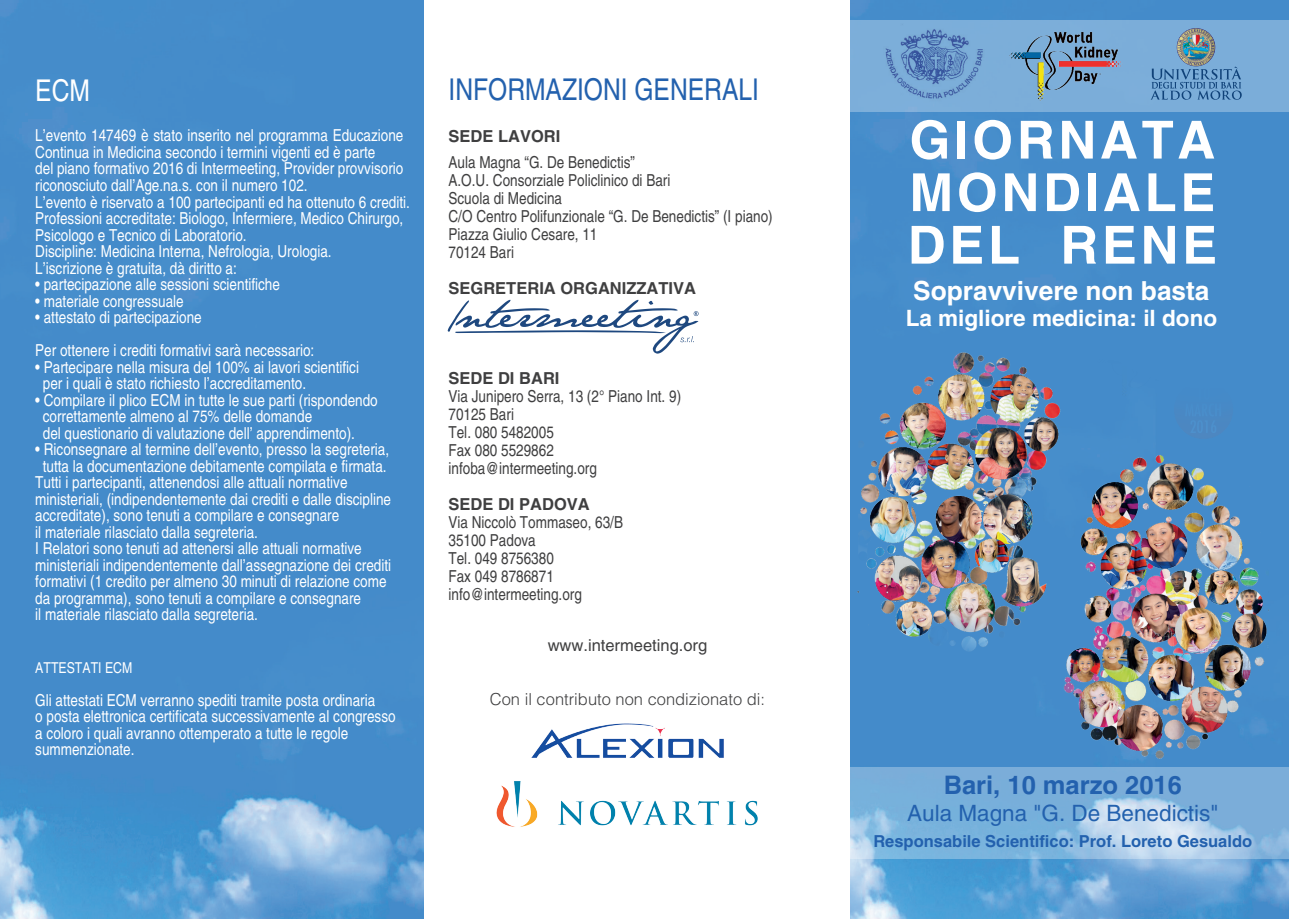
<style>
.page{position:relative;width:1289px;height:919px;background:#fff}
.page>*{position:absolute;margin:0;border:0;box-sizing:border-box;transform-origin:0 0}
.t1{font:700 52.5px/52.5px "Helvetica";letter-spacing:.07em;color:#fff;text-align:justify}
.t2{font:condensed 30px "Helvetica";color:#2361ae}
.t3{font:condensed 30px "Helvetica";color:#fff}
.t4{font:700 26.25px "Helvetica";color:#fff}
.t5{font:700 25.5px "Helvetica";color:#2361ae}
.t6{font:700 22.5px "Helvetica";color:#fff}
.t7{font:22.5px "Helvetica";color:#2361ae}
.t8{font:condensed 16.5px/16.5px "Helvetica";color:#fff}
.t9{font:condensed 16.5px/18px "Helvetica";color:#3f3f40}
.t10{font:700 16.5px "Helvetica";color:#3f3f40}
.t11{font:700 16.5px "Helvetica";color:#2361ae}
.t12{font:300 16.5px "Helvetica";color:#3f3f40}
.t13{font:16.5px "Helvetica";color:#3f3f40}
.t14{font:condensed 15px "Helvetica";color:#fff}
</style>
<div class="page">
<img style="left:0;top:0;width:424px;height:918px">
<img style="left:850px;top:0;width:438px;height:918px">
<svg style="left:447px;top:300px;width:251px;height:53px"></svg>
<img style="left:857px;top:270px;width:412px;height:497px">
<svg style="left:850px;top:767px;width:438px;height:91px;background:#89b8df"></svg>
<div style="left:850px;top:20px;width:438px;height:91px;background:#7badd9"></div>
<img style="left:531px;top:723px;width:193px;height:35px">
<img style="left:496px;top:781px;width:262px;height:46px">
<img style="left:1009px;top:32px;width:112px;height:69px">
<svg style="left:1151px;top:67px;width:90px;height:33px"></svg>
<img style="left:1176px;top:28px;width:39px;height:38px;border-radius:19px">
<img style="left:885px;top:29px;width:98px;height:70px">
<h2 class="t3" style="left:35px;top:73px;width:56px">ECM</h2>
<p class="t8" style="left:35px;top:127px;width:376px">L’evento 147469 è stato inserito nel programma Educazione Continua in Medicina secondo i termini vigenti ed è parte<br>del piano formativo 2016 di Intermeeting, Provider provvisorio riconosciuto dall’Age.na.s. con il numero 102.<br>L’evento è riservato a 100 partecipanti ed ha ottenuto 6 crediti.<br>Professioni accreditate: Biologo, Infermiere, Medico Chirurgo, Psicologo e Tecnico di Laboratorio.<br>Discipline: Medicina Interna, Nefrologia, Urologia.<br>L’iscrizione è gratuita, dà diritto a:</p>
<p class="t8" style="left:35px;top:276px;width:246px">• partecipazione alle sessioni scientifiche</p>
<p class="t8" style="left:35px;top:292px;width:150px">• materiale congressuale</p>
<p class="t8" style="left:35px;top:301px;width:280px;line-height:33px">• attestato di partecipazione<br>Per ottenere i crediti formativi sarà necessario:</p>
<p class="t8" style="left:43px;top:358px;width:318px;text-indent:-8px">• Partecipare nella misura del 100% ai lavori scientifici per i quali è stato richiesto l’accreditamento.</p>
<p class="t8" style="left:43px;top:391px;width:336px;text-indent:-8px">• Compilare il plico ECM in tutte le sue parti (rispondendo correttamente almeno al 75% delle domande<br>del questionario di valutazione dell’ apprendimento).</p>
<p class="t8" style="left:35px;top:441px;width:355px">• Riconsegnare al termine dell’evento, presso la segreteria,</p>
<p class="t8" style="left:43px;top:457px;width:345px">tutta la documentazione debitamente compilata e firmata.</p>
<p class="t8" style="left:35px;top:474px;width:314px">Tutti i partecipanti, attenendosi alle attuali normative</p>
<p class="t8" style="left:35px;top:490px;width:357px">ministeriali, (indipendentemente dai crediti e dalle discipline</p>
<p class="t8" style="left:35px;top:507px;width:305px">accreditate), sono tenuti a compilare e consegnare</p>
<p class="t8" style="left:35px;top:523px;width:224px">il materiale rilasciato dalla segreteria.</p>
<p class="t8" style="left:35px;top:540px;width:328px">I Relatori sono tenuti ad attenersi alle attuali normative</p>
<p class="t8" style="left:35px;top:556px;width:357px">ministeriali indipendentemente dall’assegnazione dei crediti</p>
<p class="t8" style="left:35px;top:573px;width:353px">formativi (1 credito per almeno 30 minuti di relazione come</p>
<p class="t8" style="left:35px;top:589px;width:327px">da programma), sono tenuti a compilare e consegnare</p>
<p class="t8" style="left:35px;top:606px;width:224px">il materiale rilasciato dalla segreteria.</p>
<p class="t14" style="left:35px;top:658px;width:99px">ATTESTATI ECM</p>
<p class="t8" style="left:35px;top:691px;width:362px">Gli attestati ECM verranno spediti tramite posta ordinaria<br>o posta elettronica certificata successivamente al congresso a coloro i quali avranno ottemperato a tutte le regole summenzionate.</p>
<h2 class="t2" style="left:448px;top:72px;width:312px">INFORMAZIONI GENERALI</h2>
<p class="t10" style="left:448px;top:127px;width:113px">SEDE LAVORI</p>
<p class="t9" style="left:448px;top:153px;width:326px">Aula Magna “G. De Benedictis”<br>A.O.U. Consorziale Policlinico di Bari<br>Scuola di Medicina<br>C/O Centro Polifunzionale “G. De Benedictis” (I piano)<br>Piazza Giulio Cesare, 11<br>70124 Bari</p>
<p class="t10" style="left:448px;top:278px;width:249px">SEGRETERIA ORGANIZZATIVA</p>
<p class="t10" style="left:448px;top:368px;width:112px">SEDE DI BARI</p>
<p class="t9" style="left:448px;top:387px;width:234px">Via Junipero Serra, 13 (2° Piano Int. 9)<br>70125 Bari<br>Tel. 080 5482005<br>Fax 080 5529862 infoba@intermeeting.org</p>
<p class="t10" style="left:448px;top:494px;width:143px">SEDE DI PADOVA</p>
<p class="t9" style="left:448px;top:513px;width:176px">Via Niccolò Tommaseo, 63/B<br>35100 Padova<br>Tel. 049 8756380<br>Fax 049 8786871 info@intermeeting.org</p>
<p class="t13" style="left:547px;top:636px;width:161px">www.intermeeting.org</p>
<p class="t12" style="left:490px;top:689px;width:277px">Con il contributo non condizionato di:</p>
<h1 class="t1" style="left:907px;top:113px;width:311px">GIORNATA MONDIALE DEL RENE</h1>
<h3 class="t4" style="left:913px;top:274px;width:298px">Sopravvivere non basta</h3>
<h3 class="t6" style="left:905px;top:304px;width:313px">La migliore medicina: il dono</h3>
<h3 class="t5" style="left:943px;top:769px;width:240px">Bari, 10 marzo 2016</h3>
<h3 class="t7" style="left:907px;top:800px;width:313px">Aula Magna "G. De Benedictis"</h3>
<p class="t11" style="left:873px;top:830px;width:380px">Responsabile Scientifico: Prof. Loreto Gesualdo</p>
</div>
